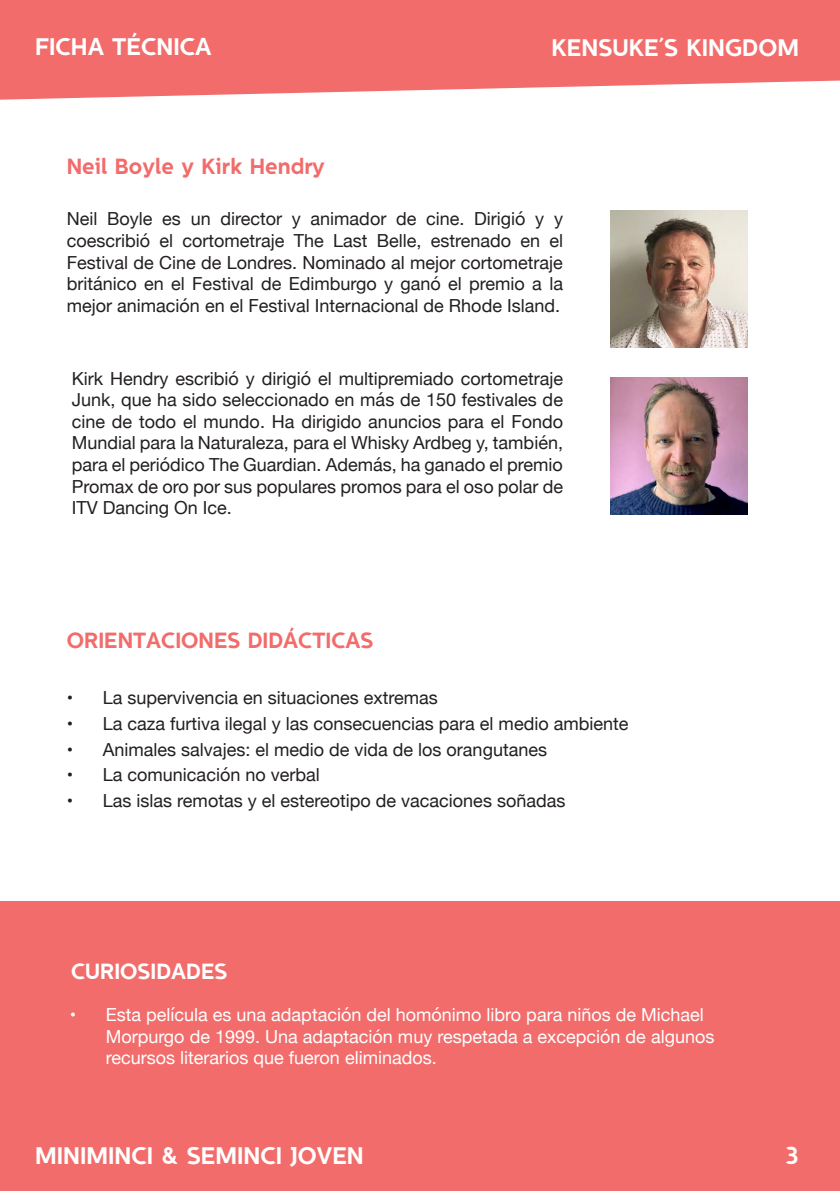
<style>
.page{position:relative;width:840px;height:1191px;background:#fff}
.page>*{position:absolute;margin:0;border:0;box-sizing:border-box;transform-origin:0 0}
.t1{font:24px "SEMINCISANS Regular";color:#fff}
.t2{font:22px "SEMINCISANS Regular";color:#f16c6b}
.t3{font:22px "SEMINCISANS Regular";color:#fff}
.t4{font:18px/21.6px "Helvetica Neue";color:#231f20;text-align:justify}
.t5{font:18px/21.6px "Helvetica Neue";color:#fff}
</style>
<div class="page">
<div style="left:0;top:902px;width:839px;height:289px;background:#f16c6b"></div>
<svg style="left:0;top:0;width:839px;height:100px;background:#f27a79"></svg>
<img style="left:610px;top:210px;width:137px;height:137px">
<img style="left:610px;top:377px;width:137px;height:137px">
<h1 class="t1" style="left:35px;top:32px;width:178px">FICHA TÉCNICA</h1>
<h1 class="t1" style="left:551px;top:33px;width:249px">KENSUKE´S KINGDOM</h1>
<p class="t2" style="left:67px;top:153px;width:259px">Neil Boyle y Kirk Hendry</p>
<p class="t4" style="left:67px;top:209px;width:497px">Neil Boyle es un director y animador de cine. Dirigió y y coescribió el cortometraje The Last Belle, estrenado en el Festival de Cine de Londres. Nominado al mejor cortometraje británico en el Festival de Edimburgo y ganó el premio a la mejor animación en el Festival Internacional de Rhode Island.</p>
<p class="t4" style="left:72px;top:368px;width:492px">Kirk Hendry escribió y dirigió el multipremiado cortometraje Junk, que ha sido seleccionado en más de 150 festivales de cine de todo el mundo. Ha dirigido anuncios para el Fondo Mundial para la Naturaleza, para el Whisky Ardbeg y, también, para el periódico The Guardian. Además, ha ganado el premio Promax de oro por sus populares promos para el oso polar de ITV Dancing On Ice.</p>
<p class="t2" style="left:67px;top:627px;width:308px">ORIENTACIONES DIDÁCTICAS</p>
<p class="t4" style="left:67px;top:688px;width:372px">• La supervivencia en situaciones extremas</p>
<p class="t4" style="left:67px;top:714px;width:563px">• La caza furtiva ilegal y las consecuencias para el medio ambiente</p>
<p class="t4" style="left:67px;top:739px;width:481px">• Animales salvajes: el medio de vida de los orangutanes</p>
<p class="t4" style="left:67px;top:765px;width:254px">• La comunicación no verbal</p>
<p class="t4" style="left:67px;top:790px;width:500px">• Las islas remotas y el estereotipo de vacaciones soñadas</p>
<p class="t3" style="left:71px;top:957px;width:158px">CURIOSIDADES</p>
<p class="t5" style="left:106px;top:1005px;width:610px;text-indent:-36px">• Esta película es una adaptación del homónimo libro para niños de Michael<br>Morpurgo de 1999. Una adaptación muy respetada a excepción de algunos recursos literarios que fueron eliminados.</p>
<h1 class="t1" style="left:35px;top:1141px;width:330px">MINIMINCI &amp; SEMINCI JOVEN</h1>
<h1 class="t1" style="left:784px;top:1141px;width:15px">3</h1>
</div>
